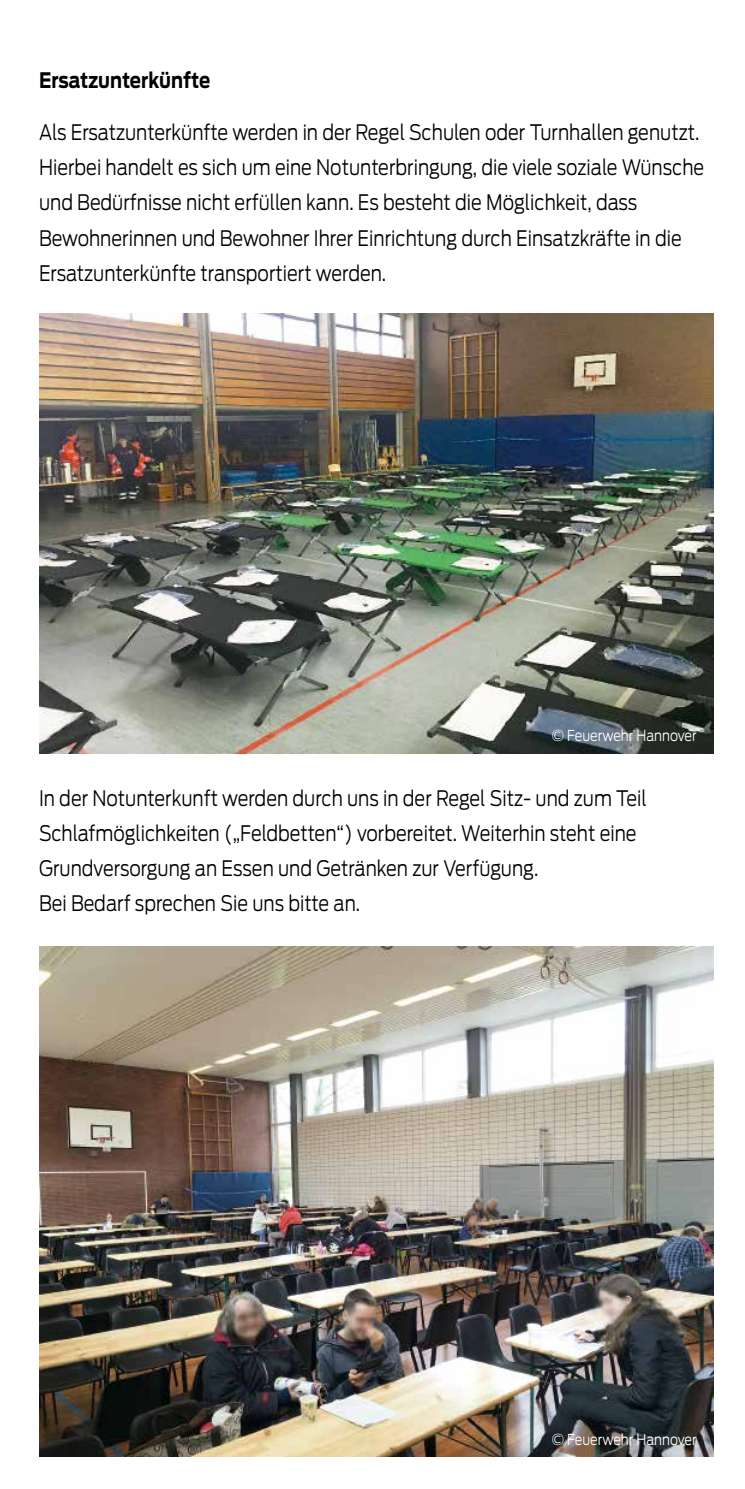
<style>
.page{position:relative;width:745px;height:1489px;background:#fff}
.page>*{position:absolute;margin:0;border:0;box-sizing:border-box;transform-origin:0 0}
.t1{font:300 21.25px/35px "Antenna";color:#000;scale:.85 1}
.t2{font:700 21.25px "Antenna";color:#000;scale:.85 1}
.t3{font:300 15px "Antenna";color:#fff}
</style>
<div class="page">
<img style="left:39px;top:946px;width:673px;height:510px">
<img style="left:39px;top:313px;width:673px;height:440px">
<p class="t2" style="left:39px;top:67px;width:203px">ersatzunterkünfte</p>
<p class="t1" style="left:39px;top:115px;width:783px">Als Ersatzunterkünfte werden in der Regel Schulen oder Turnhallen genutzt.<br>Hierbei handelt es sich um eine Notunterbringung, die viele soziale Wünsche und Bedürfnisse nicht erfüllen kann. Es besteht die Möglichkeit, dass Bewohnerinnen und Bewohner Ihrer Einrichtung durch Einsatzkräfte in die Ersatzunterkünfte transportiert werden.</p>
<p class="t3" style="left:551px;top:727px;width:146px">© Feuerwehr Hannover</p>
<p class="t1" style="left:39px;top:780px;width:716px">In der Notunterkunft werden durch uns in der Regel Sitz- und zum Teil Schlafmöglichkeiten („Feldbetten“) vorbereitet. Weiterhin steht eine Grundversorgung an Essen und Getränken zur Verfügung.<br>Bei Bedarf sprechen Sie uns bitte an.</p>
<p class="t3" style="left:551px;top:1430px;width:146px">© Feuerwehr Hannover</p>
</div>
